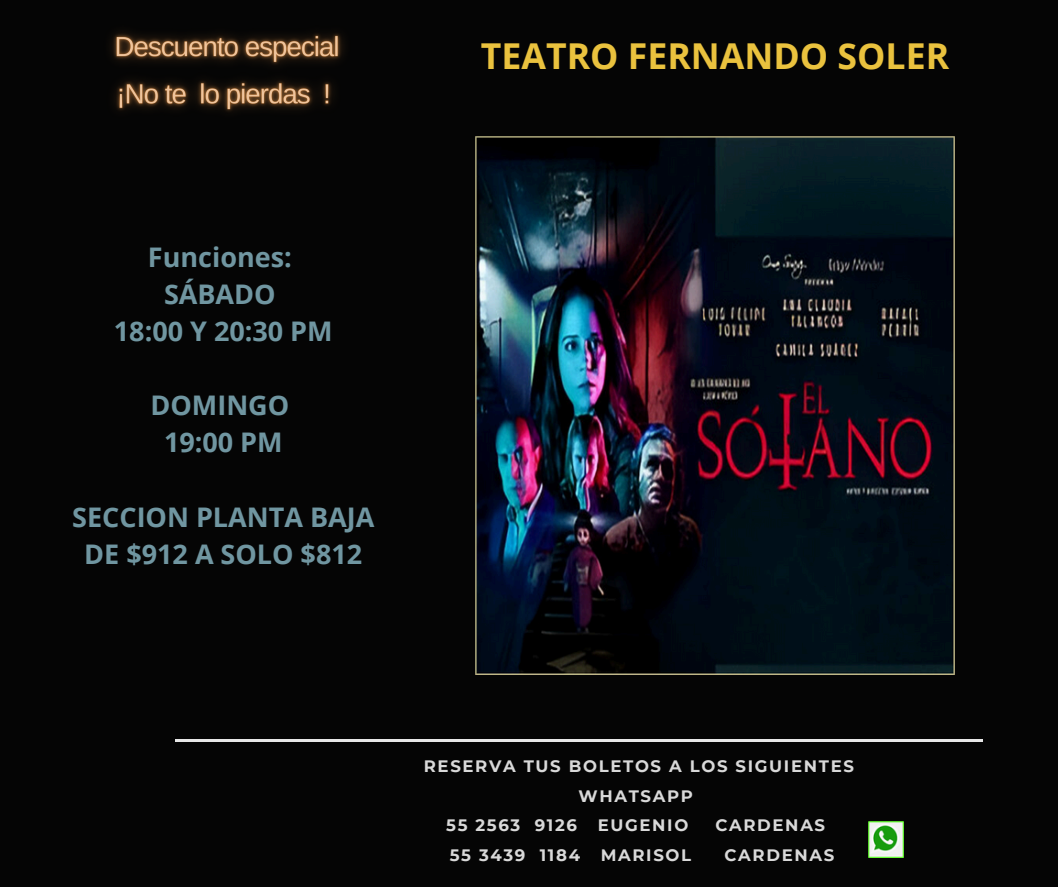
<style>
.page{position:relative;width:1058px;height:887px;background:#fff}
.page>*{position:absolute;margin:0;border:0;box-sizing:border-box;transform-origin:0 0}
.t1{font:700 35.7px "Open Sans";color:#eac23e}
.t2{font:700 27px/37.2px "Open Sans";color:#7096a1;text-align:center}
.t3{font:700 16.5px/29.7px "Montserrat";letter-spacing:.1em;color:#d9d9d9;text-align:center}
</style>
<div class="page">
<div style="left:0;top:0;width:1058px;height:886px;background:#050505"></div>
<hr style="left:176px;top:739px;width:806px;height:3px;background:#e7e7e7">
<img style="left:868px;top:821px;width:35px;height:36px">
<img style="left:476px;top:137px;width:478px;height:537px">
<img style="left:111px;top:32px;width:233px;height:80px">
<p class="t2" style="left:114px;top:238px;width:220px">Funciones:<br>SÁBADO<br>18:00 Y 20:30 PM</p>
<p class="t2" style="left:150px;top:386px;width:140px">DOMINGO<br>19:00 PM</p>
<p class="t2" style="left:72px;top:497px;width:303px">SECCION PLANTA BAJA<br>DE $912 A SOLO $812</p>
<h1 class="t1" style="left:481px;top:31px;width:470px">TEATRO FERNANDO SOLER</h1>
<h3 class="t3" style="left:424px;top:751px;width:431px">RESERVA TUS BOLETOS A LOS SIGUIENTES<br>WHATSAPP</h3>
<h2 class="t3" style="left:446px;top:810px;width:132px">55 2563 9126</h2>
<h2 class="t3" style="left:597px;top:810px;width:92px">EUGENIO</h2>
<h2 class="t3" style="left:715px;top:810px;width:111px">CARDENAS</h2>
<h2 class="t3" style="left:450px;top:840px;width:132px">55 3439 1184</h2>
<h2 class="t3" style="left:600px;top:840px;width:92px">MARISOL</h2>
<h2 class="t3" style="left:724px;top:840px;width:111px">CARDENAS</h2>
</div>
